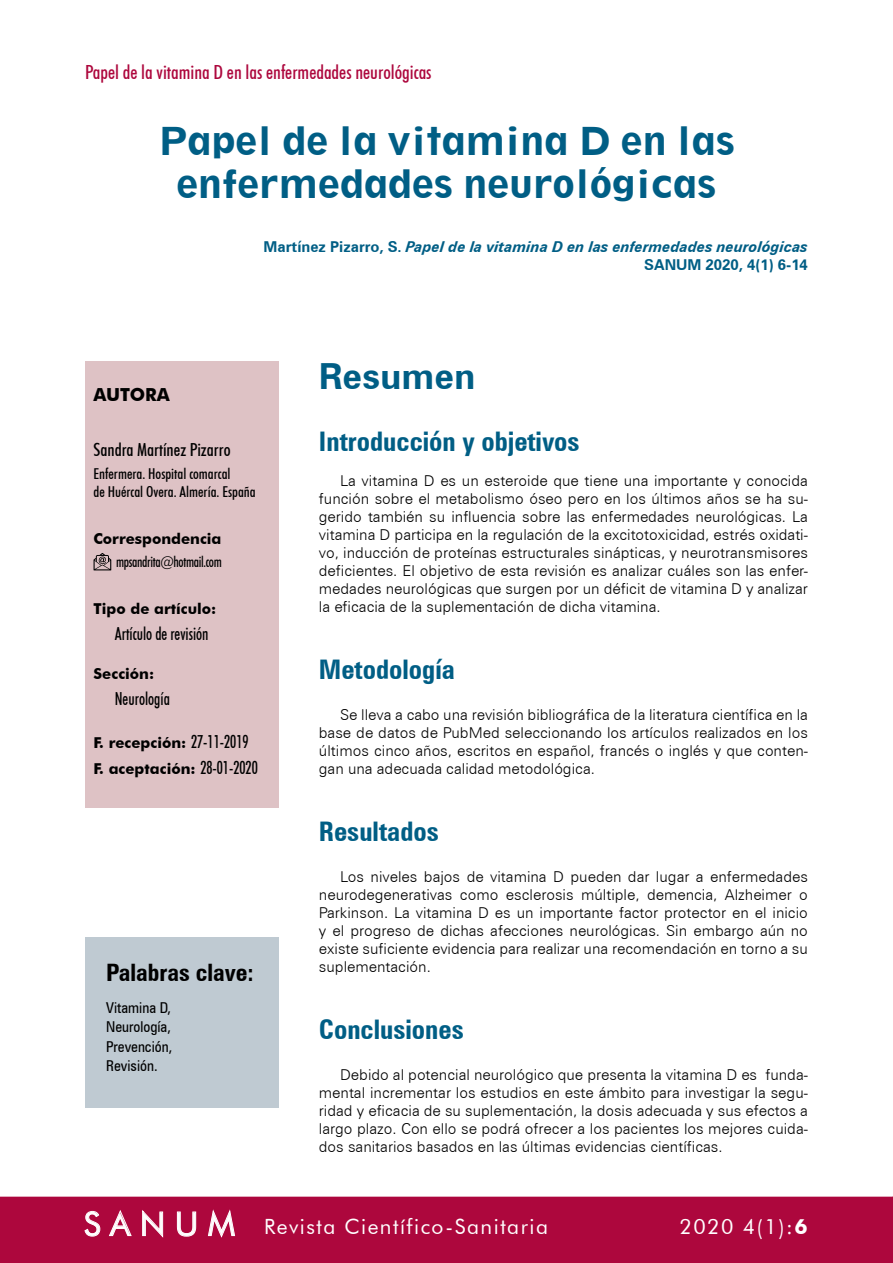
<style>
.page{position:relative;width:893px;height:1263px;background:#fff}
.page>*{position:absolute;margin:0;border:0;box-sizing:border-box;transform-origin:0 0}
.t1{font:800 36px/43.2px "Geometric 212 BT";color:#005e85;text-align:center}
.t2{font:700 36px "Zurich BT";color:#005e85}
.t3{font:700 condensed 27px "Zurich BT";color:#005e85}
.t4{font:700 condensed 24px "Zurich BT";color:#000}
.t5{font:21px "Futura BT";letter-spacing:.07em;color:#fff}
.t6{font:500 condensed 19.5px "Futura BT";color:#ad073d}
.t7{font:500 condensed 18px "Futura BT";color:#000;scale:.88 1}
.t8{font:500 condensed 18px "Futura BT";color:#000}
.t9{font:700 18px "Futura BT";color:#000}
.t10{font:300 15px/18px "Zurich BT";color:#000;text-align:justify}
.t11{font:700 15px/25.8px "Futura BT";color:#000}
.t12{font:italic 700 15px/18px "Zurich BT";color:#005e85;text-align:right}
.t13{font:500 condensed 15px/18px "Futura BT";color:#000}
.t14{font:condensed 15px/19.5px "Zurich BT";color:#000;text-align:justify}
.t15{font:500 condensed 15px "Futura BT";letter-spacing:-.025em;color:#000;scale:.9 1}
.s1{font-style:normal}
.s2{font-weight:500;font-stretch:condensed;font-size:18px}
.s3{font-size:33px}
.s4{font-weight:700}
</style>
<div class="page">
<div style="left:0;top:1197px;width:892px;height:66px;background:#ad073d"></div>
<svg style="left:892px;top:1197px;width:1px;height:66px"></svg>
<div style="left:85px;top:361px;width:194px;height:447px;background:#dec2c5"></div>
<svg style="left:94px;top:553px;width:17px;height:17px"></svg>
<div style="left:85px;top:937px;width:194px;height:170px;background:#bfcad2"></div>
<h3 class="t6" style="left:85px;top:60px;width:348px">Papel de la vitamina D en las enfermedades neurológicas</h3>
<h1 class="t1" style="left:157px;top:119px;width:579px">Papel de la vitamina D en las enfermedades neurológicas</h1>
<p class="t9" style="left:94px;top:383px;width:77px">Autora</p>
<p class="t12" style="left:264px;top:238px;width:546px"><span class="s1">Martínez Pizarro, S.</span> Papel de la vitamina D en las enfermedades neurológicas<br><span class="s1">SANUM 2020, 4(1) 6-14</span></p>
<h1 class="t2" style="left:319px;top:354px;width:158px">Resumen</h1>
<p class="t8" style="left:94px;top:439px;width:139px">Sandra Martínez Pizarro</p>
<p class="t13" style="left:94px;top:464px;width:164px">Enfermera. Hospital comarcal<br>de Huércal Overa. Almería. España</p>
<p class="t11" style="left:94px;top:526px;width:129px">Correspondencia</p>
<p class="t15" style="left:116px;top:552px;width:119px">mpsandrita@hotmail.com</p>
<p class="t11" style="left:94px;top:596px;width:124px">Tipo de artículo:</p>
<p class="t7" style="left:115px;top:623px;width:108px">Artículo de revisión</p>
<p class="t11" style="left:94px;top:661px;width:62px">Sección:</p>
<p class="t7" style="left:115px;top:688px;width:64px">Neurología</p>
<p class="t11" style="left:94px;top:730px;width:166px">F. recepción: <span class="s2">27-11-2019<br></span>F. aceptación: <span class="s2">28-01-2020</span></p>
<h3 class="t4" style="left:106px;top:957px;width:149px">Palabras clave:</h3>
<p class="t14" style="left:106px;top:998px;width:68px">Vitamina D, Neurología, Prevención, Revisión.</p>
<h2 class="t3" style="left:319px;top:425px;width:262px">Introducción y objetivos</h2>
<p class="t10" style="left:319px;top:472px;width:491px;text-indent:21px">La vitamina D es un esteroide que tiene una importante y conocida función sobre el metabolismo óseo pero en los últimos años se ha su&shy;gerido también su influencia sobre las enfermedades neurológicas. La vitamina D participa en la regulación de la excitotoxicidad, estrés oxidati&shy;vo, inducción de proteínas estructurales sinápticas, y neurotransmisores deficientes. El objetivo de esta revisión es analizar cuáles son las enfer&shy;medades neurológicas que surgen por un déficit de vitamina D y analizar la eficacia de la suplementación de dicha vitamina.</p>
<h2 class="t3" style="left:319px;top:652px;width:137px">Metodología</h2>
<p class="t10" style="left:319px;top:706px;width:491px;text-indent:21px">Se lleva a cabo una revisión bibliográfica de la literatura científica en la base de datos de PubMed seleccionando los artículos realizados en los últimos cinco años, escritos en español, francés o inglés y que conten&shy;gan una adecuada calidad metodológica.</p>
<h2 class="t3" style="left:319px;top:814px;width:121px">Resultados</h2>
<p class="t10" style="left:319px;top:868px;width:490px;text-indent:21px">Los niveles bajos de vitamina D pueden dar lugar a enfermedades neurodegenerativas como esclerosis múltiple, demencia, Alzheimer o Parkinson. La vitamina D es un importante factor protector en el inicio y el progreso de dichas afecciones neurológicas. Sin embargo aún no existe suficiente evidencia para realizar una recomendación en torno a su suplementación.</p>
<h2 class="t3" style="left:319px;top:1012px;width:146px">Conclusiones</h2>
<p class="t10" style="left:319px;top:1066px;width:491px;text-indent:21px">Debido al potencial neurológico que presenta la vitamina D es funda&shy;mental incrementar los estudios en este ámbito para investigar la segu&shy;ridad y eficacia de su suplementación, la dosis adecuada y sus efectos a largo plazo. Con ello se podrá ofrecer a los pacientes los mejores cuida&shy;dos sanitarios basados en las últimas evidencias científicas.</p>
<h3 class="t5" style="left:84px;top:1214px;width:466px"><span class="s3">S A N U M</span> Revista Científico-Sanitaria</h3>
<h3 class="t5" style="left:680px;top:1214px;width:130px">2020 4(1):<span class="s4">6</span></h3>
</div>
